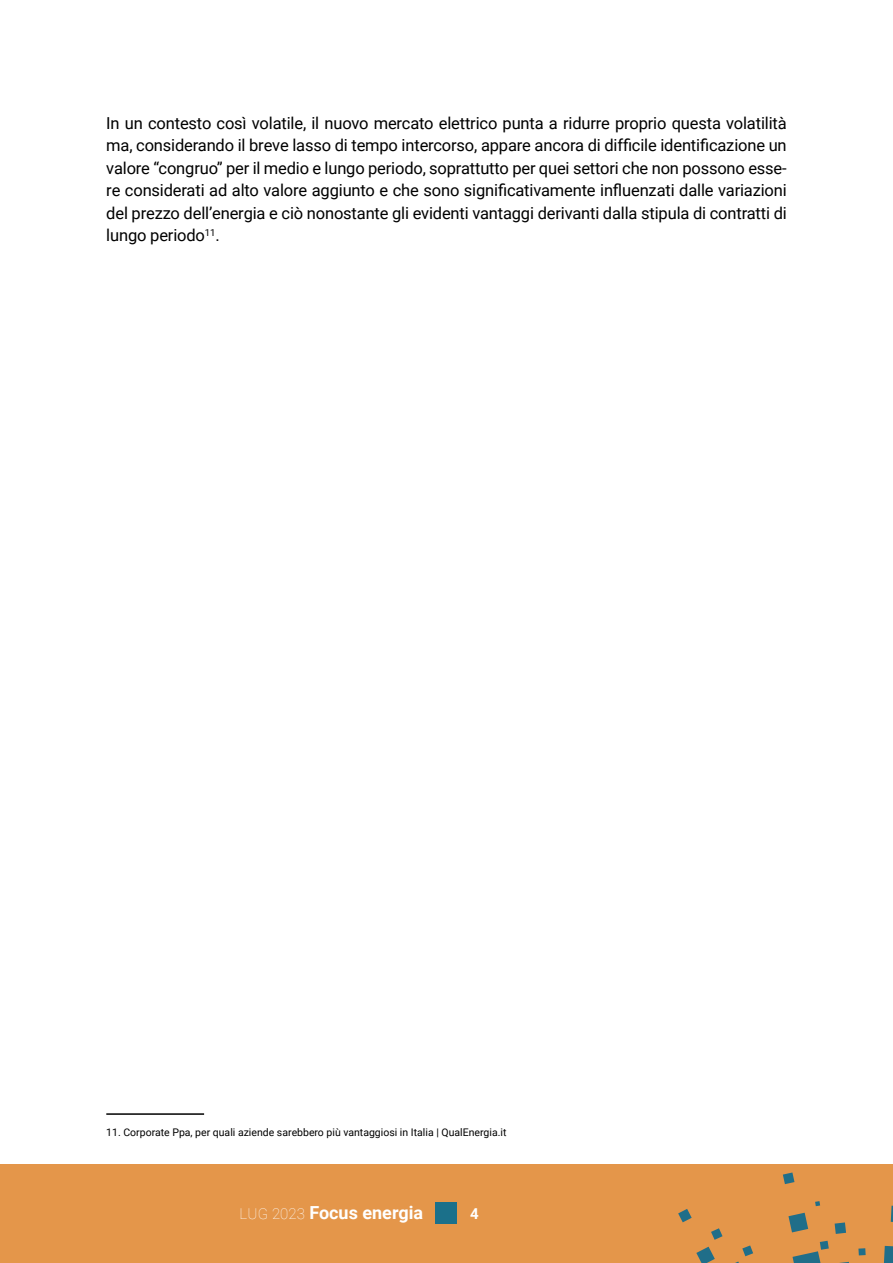
<style>
.page{position:relative;width:893px;height:1263px;background:#fff}
.page>*{position:absolute;margin:0;border:0;box-sizing:border-box;transform-origin:0 0}
.t1{font:700 18px "Roboto";color:#fff}
.t2{font:16.5px/22.5px "Roboto";letter-spacing:-.01em;color:#000;text-align:justify}
.t3{font:700 15px "Roboto";color:#fff}
.t4{font:10.5px "Roboto";color:#000}
.s1{font-weight:100;font-size:15px}
</style>
<div class="page">
<div style="left:0;top:1164px;width:893px;height:99px;background:#e4964a"></div>
<svg style="left:448px;top:1172px;width:445px;height:91px"></svg>
<div style="left:436px;top:1203px;width:21px;height:21px;background:#1b708a"></div>
<hr style="left:106px;top:1113px;width:98px;height:2px;background:#000">
<p class="t2" style="left:106px;top:113px;width:682px">In un contesto così volatile, il nuovo mercato elettrico punta a ridurre proprio questa volatilità ma, considerando il breve lasso di tempo intercorso, appare ancora di difficile identificazione un valore “congruo” per il medio e lungo periodo, soprattutto per quei settori che non possono esse&shy;re considerati ad alto valore aggiunto e che sono significativamente influenzati dalle variazioni del prezzo dell’energia e ciò nonostante gli evidenti vantaggi derivanti dalla stipula di contratti di lungo periodo<sup>11</sup>.</p>
<p class="t4" style="left:106px;top:1124px;width:402px">11. Corporate Ppa, per quali aziende sarebbero più vantaggiosi in Italia | QualEnergia.it</p>
<p class="t1" style="left:240px;top:1206px;width:185px"><span class="s1">LUG 2023</span> Focus energia</p>
<p class="t3" style="left:470px;top:1208px;width:10px">4</p>
</div>
